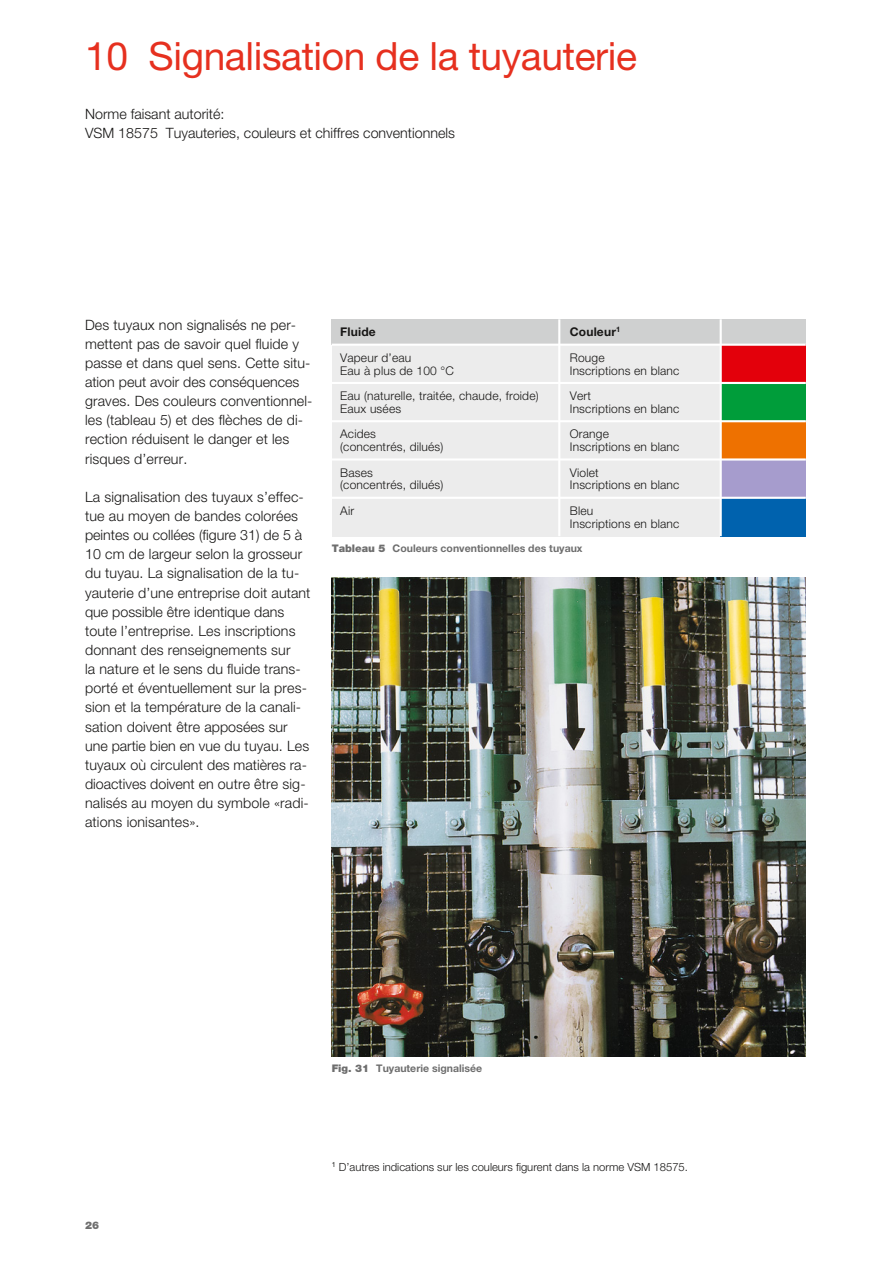
<style>
.page{position:relative;width:893px;height:1263px;background:#fff}
.page>*{position:absolute;margin:0;border:0;box-sizing:border-box;transform-origin:0 0}
.t1{font:39px "Helvetica Neue LT Std";letter-spacing:-.01em;color:#e6301f}
.t2{font:300 14.25px/19.2px "Helvetica Neue LT Std";letter-spacing:.01em;color:#181716}
.t3{font:300 12px/12.8px "Helvetica Neue LT Std";letter-spacing:.015em;color:#181716}
.t4{font:700 12px "Helvetica Neue LT Std";letter-spacing:.015em;color:#181716}
.t5{font:300 11.25px "Helvetica Neue LT Std";color:#181716}
.t6{font:700 10.5px "Helvetica Neue LT Std";color:#6e6e6e}
.t7{font:900 10.5px "Helvetica Neue LT Std";color:#6e6e6e}
.s1{font-weight:900}
</style>
<div class="page">
<div style="left:332px;top:319px;width:474px;height:26px;background:#cfd0d0"></div>
<div style="left:332px;top:345px;width:421px;height:191px;background:#ececec"></div>
<div style="left:721px;top:345px;width:85px;height:38px;background:#e3000b"></div>
<div style="left:721px;top:383px;width:85px;height:38px;background:#009d3a"></div>
<div style="left:721px;top:421px;width:85px;height:39px;background:#ee7100"></div>
<div style="left:721px;top:460px;width:85px;height:38px;background:#a69ccd"></div>
<div style="left:721px;top:498px;width:85px;height:38px;background:#0062ae"></div>
<hr style="left:332px;top:344px;width:474px;height:2px;background:#fff">
<hr style="left:332px;top:382px;width:474px;height:2px;background:#fff">
<hr style="left:332px;top:420px;width:474px;height:2px;background:#fff">
<hr style="left:332px;top:458px;width:474px;height:3px;background:#fff">
<hr style="left:332px;top:497px;width:474px;height:2px;background:#fff">
<hr style="left:558px;top:319px;width:2px;height:217px;background:#fff">
<hr style="left:720px;top:319px;width:2px;height:217px;background:#fff">
<img style="left:332px;top:577px;width:474px;height:480px">
<h1 class="t1" style="left:85px;top:33px;width:554px">10 Signalisation de la tuyauterie</h1>
<p class="t2" style="left:85px;top:104px;width:371px">Norme faisant autorité:<br>VSM 18575 Tuyauteries, couleurs et chiffres conventionnels</p>
<p class="t2" style="left:85px;top:315px;width:229px">Des tuyaux non signalisés ne per&shy;mettent pas de savoir quel fluide y passe et dans quel sens. Cette situ&shy;ation peut avoir des conséquences graves. Des couleurs conventionnel&shy;les (tableau 5) et des flèches de di&shy;rection réduisent le danger et les risques d’erreur.</p>
<p class="t2" style="left:85px;top:487px;width:227px">La signalisation des tuyaux s’effec&shy;tue au moyen de bandes colorées peintes ou collées (figure 31) de 5 à 10 cm de largeur selon la grosseur du tuyau. La signalisation de la tu&shy;yauterie d’une entreprise doit autant que possible être identique dans toute l’entreprise. Les inscriptions donnant des renseignements sur<br>la nature et le sens du fluide trans&shy;porté et éventuellement sur la pres&shy;sion et la température de la canali&shy;sation doivent être apposées sur une partie bien en vue du tuyau. Les tuyaux où circulent des matières ra&shy;dioactives doivent en outre être sig&shy;nalisés au moyen du symbole «radi&shy;ations ionisantes».</p>
<p class="t4" style="left:340px;top:325px;width:37px">Fluide</p>
<p class="t4" style="left:570px;top:325px;width:52px">Couleur<sup>1</sup></p>
<p class="t3" style="left:340px;top:351px;width:73px">Vapeur d’eau</p>
<p class="t3" style="left:570px;top:351px;width:36px">Rouge</p>
<p class="t3" style="left:340px;top:364px;width:115px">Eau à plus de 100 °C</p>
<p class="t3" style="left:570px;top:364px;width:111px">Inscriptions en blanc</p>
<p class="t3" style="left:340px;top:389px;width:200px">Eau (naturelle, traitée, chaude, froide)</p>
<p class="t3" style="left:570px;top:389px;width:23px">Vert</p>
<p class="t3" style="left:340px;top:402px;width:62px">Eaux usées</p>
<p class="t3" style="left:570px;top:402px;width:111px">Inscriptions en blanc</p>
<p class="t3" style="left:340px;top:428px;width:37px">Acides</p>
<p class="t3" style="left:570px;top:428px;width:41px">Orange</p>
<p class="t3" style="left:340px;top:440px;width:105px">(concentrés, dilués)</p>
<p class="t3" style="left:570px;top:440px;width:111px">Inscriptions en blanc</p>
<p class="t3" style="left:340px;top:466px;width:34px">Bases</p>
<p class="t3" style="left:570px;top:466px;width:30px">Violet</p>
<p class="t3" style="left:340px;top:479px;width:105px">(concentrés, dilués)</p>
<p class="t3" style="left:570px;top:479px;width:111px">Inscriptions en blanc</p>
<p class="t3" style="left:340px;top:504px;width:15px">Air</p>
<p class="t3" style="left:570px;top:504px;width:111px">Bleu<br>Inscriptions en blanc</p>
<p class="t6" style="left:332px;top:542px;width:252px"><span class="s1">Tableau 5</span> Couleurs conventionnelles des tuyaux</p>
<p class="t7" style="left:85px;top:1219px;width:16px">26</p>
<p class="t6" style="left:332px;top:1062px;width:152px"><span class="s1">Fig. 31</span> Tuyauterie signalisée</p>
<p class="t5" style="left:332px;top:1160px;width:358px"><sup>1</sup> D’autres indications sur les couleurs figurent dans la norme VSM 18575.</p>
</div>
